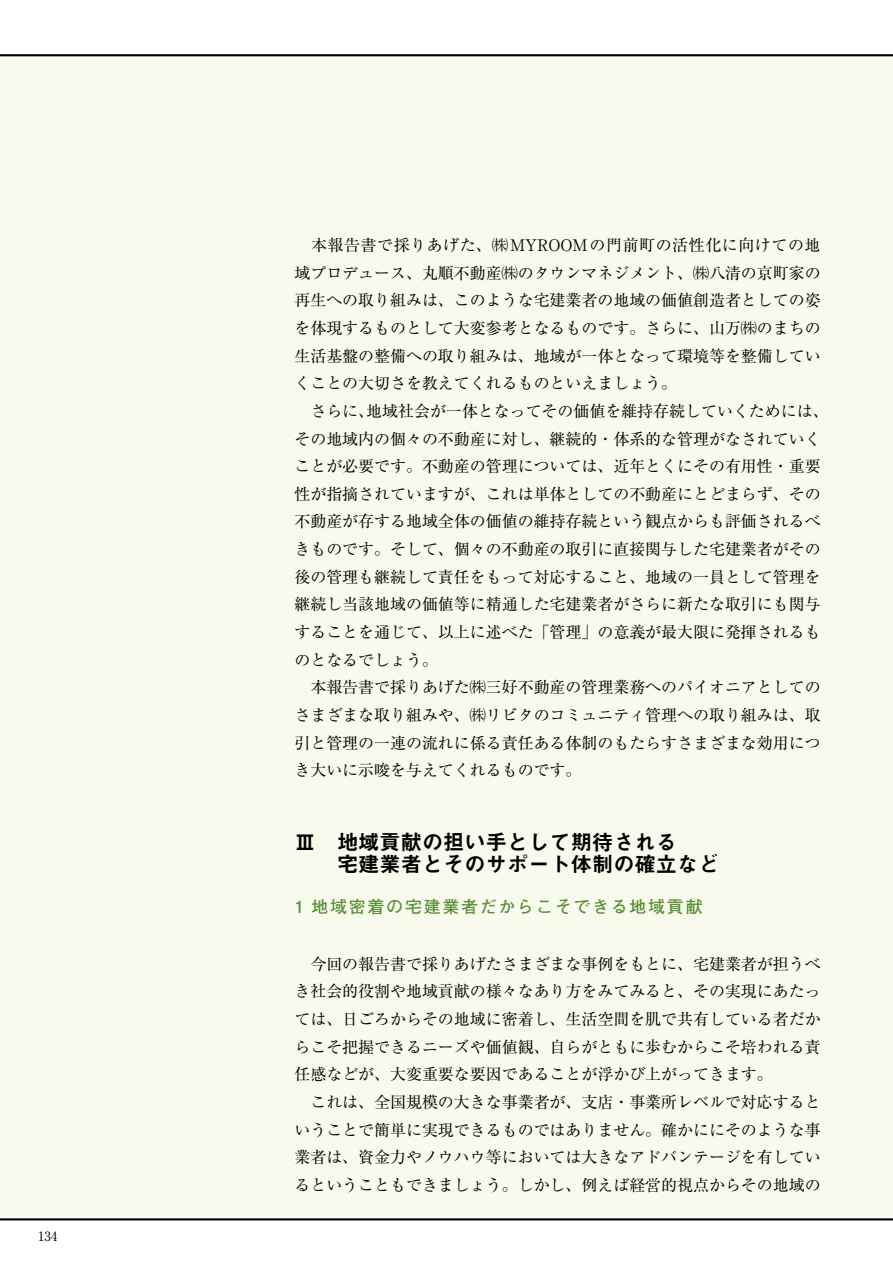
<style>
.page{position:relative;width:893px;height:1263px;background:#fff}
.page>*{position:absolute;margin:0;border:0;box-sizing:border-box;transform-origin:0 0}
.t1{font:21.3px/22.4px "Midashi Go Pro MB31";color:#000}
.t2{font:700 16.95px "Futo Go B101 Pro";letter-spacing:.1em;color:#598f35}
.t3{font:15.9px/27.6px "Ryumin Pro";color:#000}
.t4{font:12.75px "Ryumin Pro";color:#000}
</style>
<div class="page">
<div style="left:0;top:54px;width:893px;height:1166px;background:#f7faed"></div>
<hr style="left:0;top:54px;width:893px;height:2px;background:#000">
<hr style="left:0;top:1218px;width:893px;height:2px;background:#000">
<p class="t4" style="left:38px;top:1226px;width:21px">134</p>
<p class="t3" style="left:294px;top:230px;width:536px">　本報告書で採りあげた、㈱MYROOMの門前町の活性化に向けての地域プロデュース、丸順不動産㈱のタウンマネジメント、㈱八清の京町家の再生への取り組みは、このような宅建業者の地域の価値創造者としての姿を体現するものとして大変参考となるものです。さらに、山万㈱のまちの生活基盤の整備への取り組みは、地域が一体となって環境等を整備していくことの大切さを教えてくれるものといえましょう。<br>　さらに、地域社会が一体となってその価値を維持存続していくためには、その地域内の個々の不動産に対し、継続的・体系的な管理がなされていくことが必要です。不動産の管理については、近年とくにその有用性・重要性が指摘されていますが、これは単体としての不動産にとどまらず、その不動産が存する地域全体の価値の維持存続という観点からも評価されるべきものです。そして、個々の不動産の取引に直接関与した宅建業者がその後の管理も継続して責任をもって対応すること、地域の一員として管理を継続し当該地域の価値等に精通した宅建業者がさらに新たな取引にも関与することを通じて、以上に述べた「管理」の意義が最大限に発揮されるものとなるでしょう。<br>　本報告書で採りあげた㈱三好不動産の管理業務へのパイオニアとしてのさまざまな取り組みや、㈱リビタのコミュニティ管理への取り組みは、取引と管理の一連の流れに係る責任ある体制のもたらすさまざまな効用につき大いに示唆を与えてくれるものです。</p>
<h1 class="t1" style="left:294px;top:828px;width:427px">Ⅲ　地域貢献の担い手として期待される<br>　　宅建業者とそのサポート体制の確立など</h1>
<p class="t2" style="left:294px;top:893px;width:410px">1 地域密着の宅建業者だからこそできる地域貢献</p>
<p class="t3" style="left:294px;top:949px;width:528px">　今回の報告書で採りあげたさまざまな事例をもとに、宅建業者が担うべき社会的役割や地域貢献の様々なあり方をみてみると、その実現にあたっては、日ごろからその地域に密着し、生活空間を肌で共有している者だからこそ把握できるニーズや価値観、自らがともに歩むからこそ培われる責任感などが、大変重要な要因であることが浮かび上がってきます。<br>　これは、全国規模の大きな事業者が、支店・事業所レベルで対応するということで簡単に実現できるものではありません。確かににそのような事業者は、資金力やノウハウ等においては大きなアドバンテージを有しているということもできましょう。しかし、例えば経営的視点からその地域の</p>
</div>
